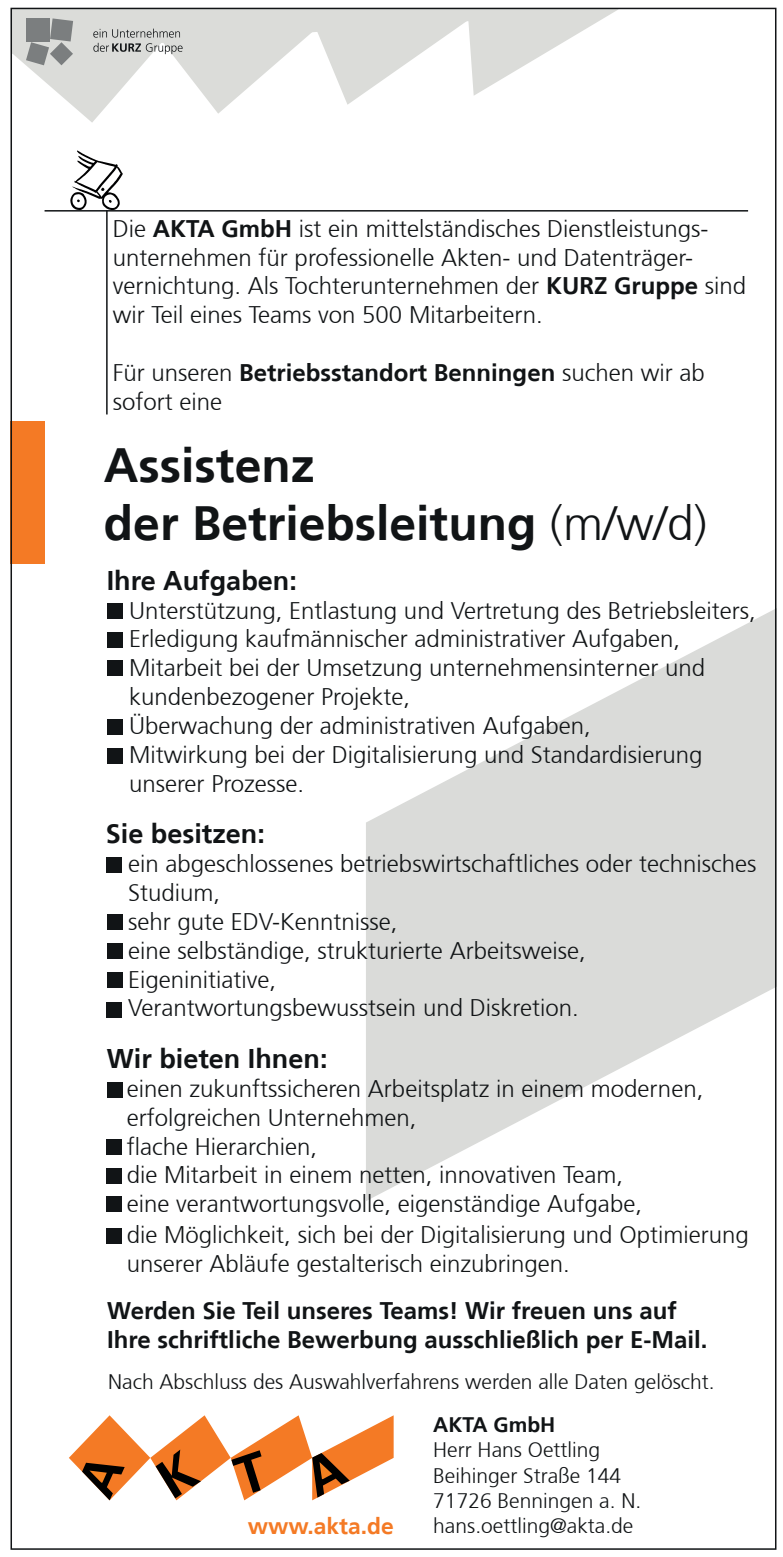
<style>
.page{position:relative;width:783px;height:1557px;background:#fff}
.page>*{position:absolute;margin:0;border:0;box-sizing:border-box;transform-origin:0 0}
.t1{font:700 48px/57.6px "Frutiger 65";color:#111416}
.t2{font:700 27px "Frutiger 65";color:#111416}
.t3{font:300 24px/28.8px "Frutiger 45";color:#111416}
.t4{font:700 24px/28.8px "Frutiger 65";color:#111416}
.t5{font:300 24px/28.8px "Frutiger 45";color:#121516}
.t6{font:700 22.8px "Frutiger 65";color:#f47a25}
.t7{font:300 21px/25.2px "Frutiger 45";color:#111416}
.t8{font:700 21px "Frutiger 65";color:#111416}
.s1{font-family:"Frutiger 65";font-weight:700}
.s2{font-family:"Frutiger 45";font-weight:300}
</style>
<div class="page">
<svg style="left:366px;top:605px;width:411px;height:596px;fill:#dadbd9"></svg>
<hr style="left:106px;top:210px;width:2px;height:204px;background:#111416">
<hr style="left:45px;top:210px;width:703px;height:1px;background:#111416">
<div style="left:11px;top:421px;width:34px;height:143px;background:#f47a25"></div>
<svg style="left:11px;top:7px;width:607px;height:116px"></svg>
<div style="left:108px;top:603px;width:15px;height:15px;background:#111416"></div>
<div style="left:108px;top:719px;width:15px;height:15px;background:#111416"></div>
<div style="left:108px;top:632px;width:15px;height:15px;background:#111416"></div>
<div style="left:108px;top:1082px;width:15px;height:15px;background:#111416"></div>
<div style="left:107px;top:1196px;width:15px;height:15px;background:#111416"></div>
<div style="left:107px;top:1228px;width:15px;height:15px;background:#111416"></div>
<div style="left:107px;top:857px;width:15px;height:15px;background:#111416"></div>
<div style="left:107px;top:914px;width:15px;height:15px;background:#111416"></div>
<div style="left:107px;top:943px;width:15px;height:15px;background:#111416"></div>
<div style="left:107px;top:1002px;width:15px;height:15px;background:#111416"></div>
<div style="left:107px;top:1168px;width:15px;height:15px;background:#111416"></div>
<div style="left:107px;top:1139px;width:15px;height:15px;background:#111416"></div>
<div style="left:107px;top:972px;width:15px;height:15px;background:#111416"></div>
<div style="left:107px;top:660px;width:15px;height:15px;background:#111416"></div>
<div style="left:107px;top:748px;width:15px;height:15px;background:#111416"></div>
<svg style="left:70px;top:150px;width:53px;height:60px"></svg>
<svg style="left:69px;top:1415px;width:324px;height:85px"></svg>
<p class="t3" style="left:113px;top:214px;width:634px">Die <span class="s1">AKTA GmbH</span> ist ein mittelständisches Dienstleistungs&shy;unternehmen für professionelle Akten- und Datenträger&shy;vernichtung. Als Tochterunternehmen der <span class="s1">KURZ Gruppe</span> sind wir Teil eines Teams von 500 Mitarbeitern.</p>
<p class="t4" style="left:113px;top:358px;width:593px"><span class="s2">Für unseren</span> Betriebsstandort Benningen <span class="s2">suchen wir ab</span></p>
<p class="t3" style="left:113px;top:387px;width:111px">sofort eine</p>
<h1 class="t1" style="left:104px;top:437px;width:604px">Assistenz<br>der Betriebsleitung <span class="s2">(m/w/d)</span></h1>
<p class="t2" style="left:107px;top:564px;width:192px">Ihre Aufgaben:</p>
<p class="t3" style="left:129px;top:596px;width:628px">Unterstützung, Entlastung und Vertretung des Betriebsleiters, Erledigung kaufmännischer administrativer Aufgaben, Mitarbeit bei der Umsetzung unternehmensinterner und kundenbezogener Projekte,<br>Überwachung der administrativen Aufgaben,<br>Mitwirkung bei der Digitalisierung und Standardisierung unserer Prozesse.</p>
<p class="t2" style="left:106px;top:817px;width:161px">Sie besitzen:</p>
<p class="t3" style="left:128px;top:850px;width:630px">ein abgeschlossenes betriebswirtschaftliches oder technisches Studium,<br>sehr gute EDV-Kenntnisse,<br>eine selbständige, strukturierte Arbeitsweise,<br>Eigeninitiative,<br>Verantwortungsbewusstsein und Diskretion.</p>
<p class="t2" style="left:107px;top:1043px;width:222px">Wir bieten Ihnen:</p>
<p class="t3" style="left:127px;top:1075px;width:578px">einen zukunftssicheren Arbeitsplatz in einem modernen, erfolgreichen Unternehmen,<br>flache Hierarchien,<br>die Mitarbeit in einem netten, innovativen Team,<br>eine verantwortungsvolle, eigenständige Aufgabe,</p>
<p class="t5" style="left:127px;top:1220px;width:623px">die Möglichkeit, sich bei der Digitalisierung und Optimierung unserer Abläufe gestalterisch einzubringen.</p>
<p class="t4" style="left:107px;top:1296px;width:601px">Werden Sie Teil unseres Teams! Wir freuen uns auf<br>Ihre schriftliche Bewerbung ausschließlich per E-Mail.</p>
<p class="t7" style="left:108px;top:1369px;width:608px">Nach Abschluss des Auswahlverfahrens werden alle Daten gelöscht.</p>
<p class="t8" style="left:433px;top:1412px;width:123px">AKTA GmbH</p>
<p class="t7" style="left:433px;top:1437px;width:209px">Herr Hans Oettling<br>Beihinger Straße 144<br>71726 Benningen a. N.</p>
<p class="t6" style="left:248px;top:1512px;width:147px">www.akta.de</p>
<p class="t7" style="left:433px;top:1513px;width:202px">hans.oettling@akta.de</p>
</div>
